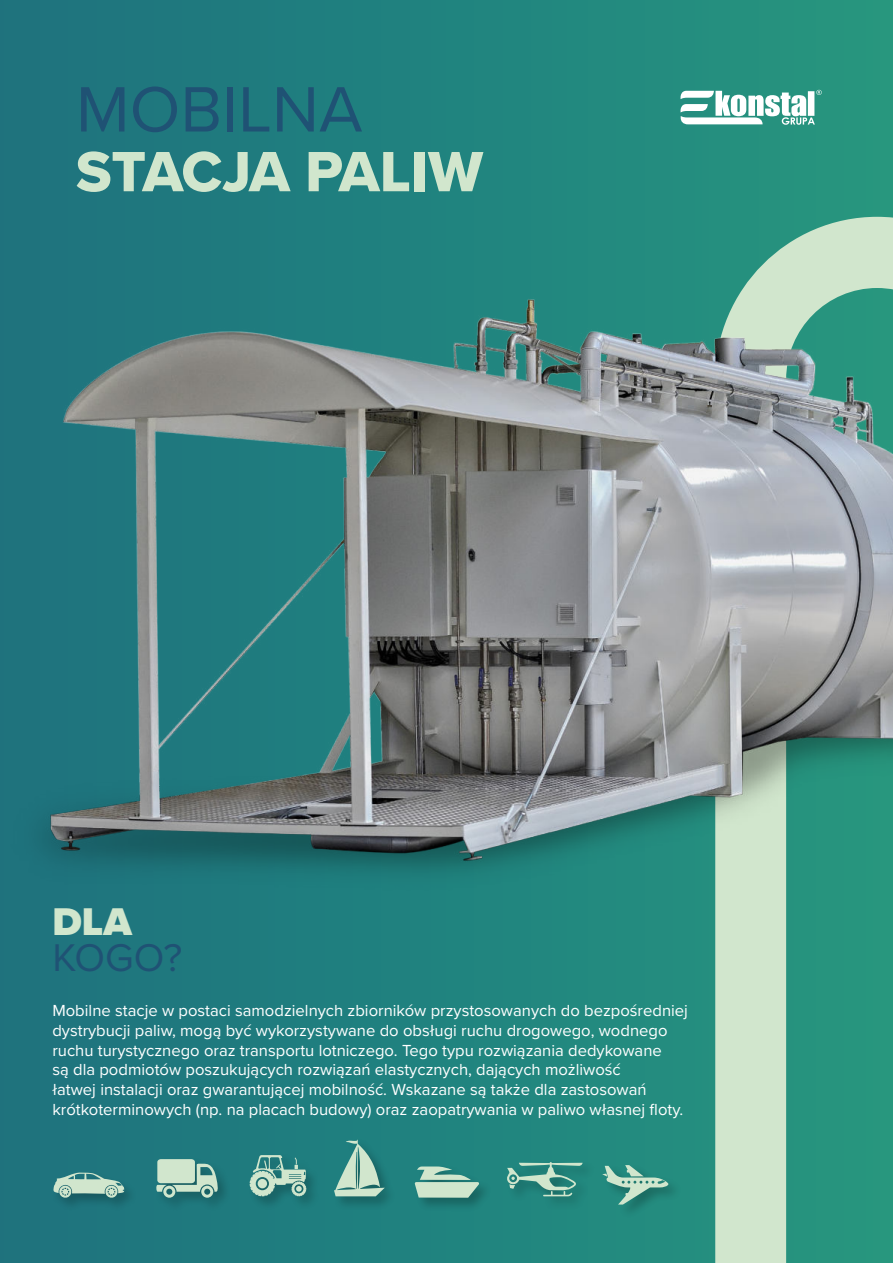
<style>
.page{position:relative;width:893px;height:1263px;background:#fff}
.page>*{position:absolute;margin:0;border:0;box-sizing:border-box;transform-origin:0 0}
.t1{font:66.45px "Proxima Nova";color:#1f5274}
.t2{font:58.8px "Proxima Nova Extrabld";letter-spacing:-.005em;color:#d1e6cd}
.t3{font:40.05px "Proxima Nova";color:#1f5274}
.t4{font:900 40.05px "Proxima Nova";color:#d1e6cd}
.t5{font:16.65px/20px "Proxima Nova";color:#fff}
</style>
<div class="page">
<div style="left:0;top:0;width:893px;height:1263px;background:linear-gradient(to right,#1d717e,#26967f)"></div>
<svg style="left:680px;top:90px;width:142px;height:35px"></svg>
<svg style="left:715px;top:217px;width:178px;height:1046px;fill:#28967e"></svg>
<div style="left:52px;top:1138px;width:630px;height:80px;background:#000;opacity:.24"></div>
<svg style="left:53px;top:1172px;width:71px;height:26px"></svg>
<svg style="left:156px;top:1159px;width:63px;height:39px"></svg>
<svg style="left:250px;top:1155px;width:56px;height:41px"></svg>
<svg style="left:334px;top:1140px;width:51px;height:56px"></svg>
<svg style="left:415px;top:1166px;width:64px;height:32px"></svg>
<svg style="left:505px;top:1162px;width:78px;height:34px"></svg>
<svg style="left:602px;top:1165px;width:66px;height:39px"></svg>
<img style="left:0;top:267px;width:893px;height:719px">
<h1 class="t1" style="left:76px;top:82px;width:288px">MOBILNA</h1>
<h2 class="t2" style="left:76px;top:147px;width:409px">STACJA PALIW</h2>
<h3 class="t4" style="left:52px;top:905px;width:81px">DLA</h3>
<h3 class="t3" style="left:52px;top:941px;width:131px">KOGO?</h3>
<p class="t5" style="left:52px;top:1001px;width:637px">Mobilne stacje w postaci samodzielnych zbiorników przystosowanych do bezpośredniej dystrybucji paliw, mogą być wykorzystywane do obsługi ruchu drogowego, wodnego ruchu turystycznego oraz transportu lotniczego. Tego typu rozwiązania dedykowane<br>są dla podmiotów poszukujących rozwiązań elastycznych, dających możliwość<br>łatwej instalacji oraz gwarantującej mobilność. Wskazane są także dla zastosowań krótkoterminowych (np. na placach budowy) oraz zaopatrywania w paliwo własnej floty.</p>
</div>
